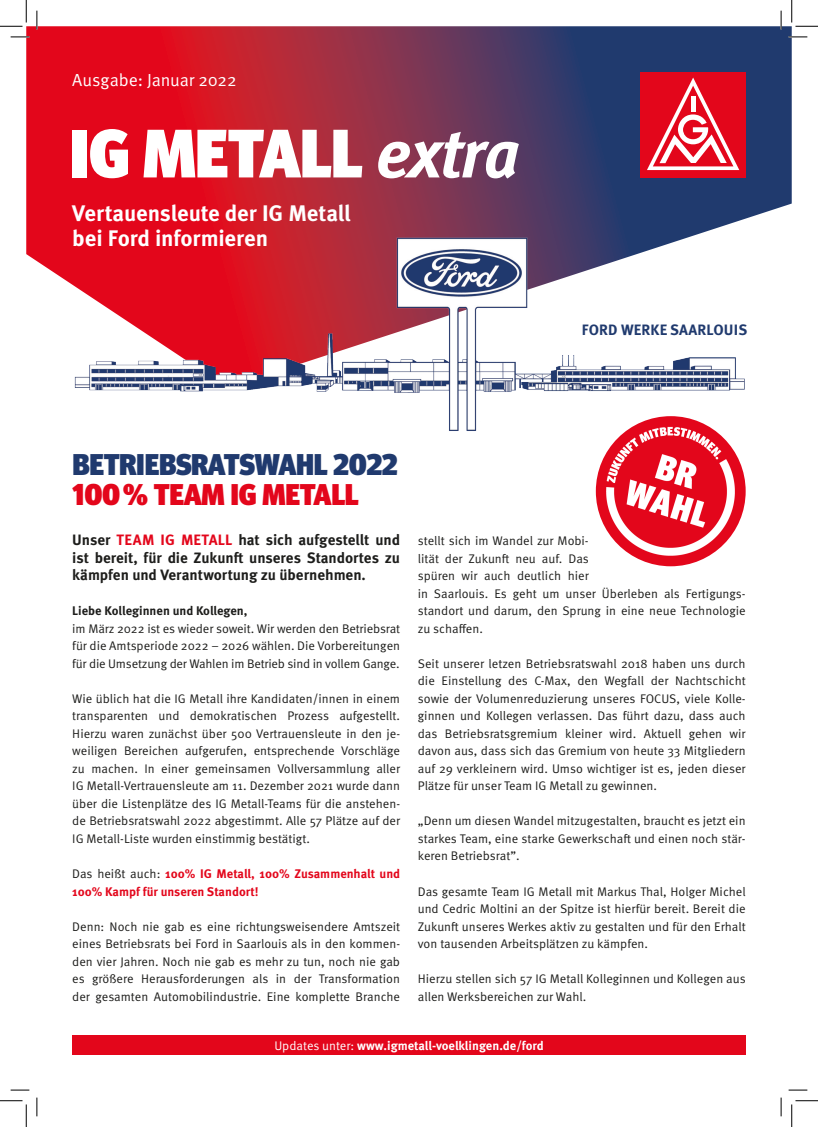
<style>
.page{position:relative;width:818px;height:1127px;background:#fff}
.page>*{position:absolute;margin:0;border:0;box-sizing:border-box;transform-origin:0 0}
.t1{font:900 68.38px "Meta Headline Pro";letter-spacing:-.01em;color:#fff}
.t2{font:900 30px "Meta Headline Pro";letter-spacing:-.01em;color:#203a6e}
.t3{font:900 30px "Meta Headline Pro";letter-spacing:-.01em;color:#e3061b}
.t4{font:700 22.5px "Meta Pro";letter-spacing:-.01em;color:#fff}
.t5{font:17.5px "Meta Pro Norm";letter-spacing:-.01em;color:#fff}
.t6{font:700 15px/17.5px "Meta Pro";letter-spacing:-.005em;color:#1d1d1b;text-align:justify}
.t7{font:700 15px "Meta Pro";letter-spacing:.01em;color:#203a6e}
.t8{font:12.5px/17.5px "Meta Pro Norm";color:#1d1d1b;text-align:justify}
.t9{font:700 12.5px/17.5px "Meta Pro";color:#e3061b}
.Aufzählung___1__Eben{font:700 12.5px "Meta Pro";color:#fff}
.t10{font:700 12.5px "Meta Pro";color:#1d1d1b}
.s1{font-family:"Meta Pro";font-weight:700;font-style:italic}
.s2{color:#e3061b}
.s3{font-family:"Meta Pro Norm";font-weight:400;color:#1d1d1b}
.s4{font-family:"Meta Pro Norm";font-weight:400}
</style>
<div class="page">
<svg style="left:26px;top:26px;width:766px;height:259px;background:#8f2e4b"></svg>
<div style="left:641px;top:72px;width:105px;height:105px;background:#e3061b"></div>
<svg style="left:647px;top:77px;width:92px;height:93px"></svg>
<div style="left:72px;top:1035px;width:674px;height:19px;background:#e3061b"></div>
<img style="left:72px;top:229px;width:674px;height:207px">
<img style="left:596px;top:416px;width:150px;height:150px;border-radius:75px">
<svg style="left:11px;top:36px;width:18px;height:2px"></svg>
<svg style="left:788px;top:36px;width:19px;height:2px"></svg>
<svg style="left:11px;top:1089px;width:18px;height:1px"></svg>
<svg style="left:788px;top:1089px;width:19px;height:1px"></svg>
<svg style="left:36px;top:11px;width:2px;height:18px"></svg>
<svg style="left:36px;top:1097px;width:2px;height:18px"></svg>
<svg style="left:780px;top:11px;width:2px;height:18px"></svg>
<svg style="left:780px;top:1097px;width:2px;height:18px"></svg>
<svg style="left:0;top:0;width:27px;height:27px"></svg>
<svg style="left:0;top:1100px;width:27px;height:26px"></svg>
<svg style="left:791px;top:0;width:27px;height:27px"></svg>
<svg style="left:791px;top:1100px;width:27px;height:26px"></svg>
<p class="t5" style="left:72px;top:66px;width:166px">Ausgabe: Januar 2022</p>
<p class="t1" style="left:70px;top:99px;width:452px">IG METALL <span class="s1">extra</span></p>
<p class="t4" style="left:72px;top:196px;width:280px">Vertauensleute der IG Metall</p>
<p class="t4" style="left:72px;top:221px;width:197px">bei Ford informieren</p>
<p class="t7" style="left:582px;top:318px;width:167px">FORD WERKE SAARLOUIS</p>
<p class="t2" style="left:72px;top:440px;width:327px">BETRIEBSRATSWAHL 2022</p>
<p class="t3" style="left:72px;top:470px;width:288px">100% TEAM IG METALL</p>
<p class="t6" style="left:72px;top:530px;width:329px">Unser <span class="s2">TEAM IG METALL</span> hat sich aufgestellt und ist bereit, für die Zukunft unseres Standortes zu kämpfen und Verantwortung zu übernehmen.</p>
<p class="t10" style="left:72px;top:601px;width:177px">Liebe Kolleginnen und Kollegen,</p>
<p class="t8" style="left:72px;top:618px;width:329px">im März 2022 ist es wieder soweit. Wir werden den Betriebsrat für die Amtsperiode 2022 – 2026 wählen. Die Vorbereitungen für die Umsetzung der Wahlen im Betrieb sind in vollem Gange.</p>
<p class="t8" style="left:72px;top:688px;width:329px">Wie üblich hat die IG Metall ihre Kandidaten/innen in einem transparenten und demokratischen Prozess aufgestellt.<br>Hierzu waren zunächst über 500 Vertrauensleute in den je&shy;weiligen Bereichen aufgerufen, entsprechende Vorschläge zu machen. In einer gemeinsamen Vollversammlung aller IG Metall-Vertrauensleute am 11. Dezember 2021 wurde dann über die Listenplätze des IG Metall-Teams für die anstehen&shy;de Betriebsratswahl 2022 abgestimmt. Alle 57 Plätze auf der IG Metall-Liste wurden einstimmig bestätigt.</p>
<p class="t9" style="left:72px;top:863px;width:329px"><span class="s3">Das heißt auch:</span> 100% IG Metall, 100% Zusammenhalt und<br>100% Kampf für unseren Standort!</p>
<p class="t8" style="left:72px;top:916px;width:329px">Denn: Noch nie gab es eine richtungsweisendere Amtszeit eines Betriebsrats bei Ford in Saarlouis als in den kommen&shy;den vier Jahren. Noch nie gab es mehr zu tun, noch nie gab es größere Herausforderungen als in der Transformation der gesamten Automobilindustrie. Eine komplette Branche</p>
<p class="t8" style="left:418px;top:531px;width:329px;text-align:left">stellt sich im Wandel zur Mobi-<br>lität der Zukunft neu auf. Das<br>spüren wir auch deutlich hier<br>in Saarlouis. Es geht um unser Überleben als Fertigungs&shy;standort und darum, den Sprung in eine neue Technologie zu schaffen.</p>
<p class="t8" style="left:418px;top:653px;width:329px">Seit unserer letzen Betriebsratswahl 2018 haben uns durch die Einstellung des C-Max, den Wegfall der Nachtschicht sowie der Volumenreduzierung unseres FOCUS, viele Kolle&shy;ginnen und Kollegen verlassen. Das führt dazu, dass auch das Betriebsratsgremium kleiner wird. Aktuell gehen wir davon aus, dass sich das Gremium von heute 33 Mitgliedern auf 29 verkleinern wird. Umso wichtiger ist es, jeden dieser Plätze für unser Team IG Metall zu gewinnen.</p>
<p class="t8" style="left:418px;top:811px;width:329px">„Denn um diesen Wandel mitzugestalten, braucht es jetzt ein starkes Team, eine starke Gewerkschaft und einen noch stär&shy;keren Betriebsrat”.</p>
<p class="t8" style="left:418px;top:881px;width:329px">Das gesamte Team IG Metall mit Markus Thal, Holger Michel und Cedric Moltini an der Spitze ist hierfür bereit. Bereit die Zukunft unseres Werkes aktiv zu gestalten und für den Erhalt von tausenden Arbeitsplätzen zu kämpfen.</p>
<p class="t8" style="left:418px;top:968px;width:329px">Hierzu stellen sich 57 IG Metall Kolleginnen und Kollegen aus allen Werksbereichen zur Wahl.</p>
<p class="Aufzählung___1__Eben" style="left:274px;top:1035px;width:271px"><span class="s4">Updates unter:</span> www.igmetall-voelklingen.de/ford</p>
</div>
